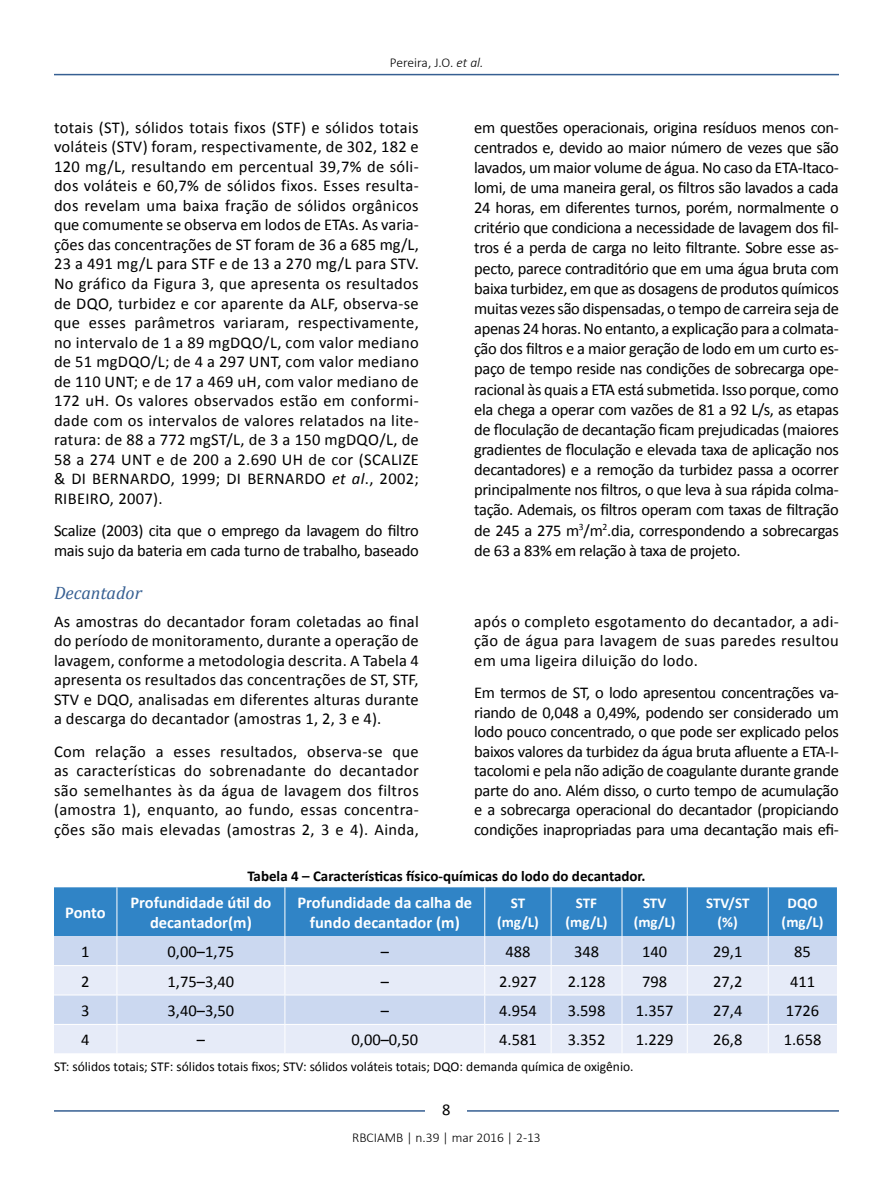
<style>
.page{position:relative;width:893px;height:1191px;background:#fff}
.page>*{position:absolute;margin:0;border:0;box-sizing:border-box;transform-origin:0 0}
.t1{font:italic 18px "Cambria";color:#365f92}
.t2{font:16.5px/19.5px "Calibri";color:#000;text-align:justify}
.t3{font:16.5px/19.5px "Calibri";letter-spacing:-.02em;color:#000}
.t4{font:700 16.5px/19.5px "Calibri";color:#fff;text-align:center}
.t5{font:700 15px "Calibri";color:#000}
.t6{font:700 15px/19.5px "Calibri";color:#fff;text-align:center}
.t7{font:13.5px "Calibri";color:#000}
.t8{font:300 13.5px "Calibri";color:#000}
.s1{font-style:italic}
</style>
<div class="page">
<hr style="left:54px;top:1110px;width:785px;height:1px;background:#365f92">
<div style="left:426px;top:1096px;width:41px;height:26px;background:#fff"></div>
<hr style="left:54px;top:74px;width:785px;height:1px;background:#365f92">
<svg style="left:54px;top:887px;width:783px;height:166px;background:#a8c7e6"></svg>
<p class="t8" style="left:390px;top:54px;width:95px">Pereira, J.O. <span class="s1">et al.</span></p>
<p class="t2" style="left:54px;top:117px;width:366px">totais (ST), sólidos totais fixos (STF) e sólidos totais voláteis (STV) foram, respectivamente, de 302, 182 e 120 mg/L, resultando em percentual 39,7% de sóli&shy;dos voláteis e 60,7% de sólidos fixos. Esses resulta&shy;dos revelam uma baixa fração de sólidos orgânicos que comumente se observa em lodos de ETAs. As varia&shy;ções das concentrações de ST foram de 36 a 685 mg/L, 23 a 491 mg/L para STF e de 13 a 270 mg/L para STV.<br>No gráfico da Figura 3, que apresenta os resultados de DQO, turbidez e cor aparente da ALF, observa-se que esses parâmetros variaram, respectivamente, no intervalo de 1 a 89 mgDQO/L, com valor mediano de 51 mgDQO/L; de 4 a 297 UNT, com valor mediano de 110 UNT; e de 17 a 469 uH, com valor mediano de 172 uH. Os valores observados estão em conformi&shy;dade com os intervalos de valores relatados na lite&shy;ratura: de 88 a 772 mgST/L, de 3 a 150 mgDQO/L, de 58 a 274 UNT e de 200 a 2.690 UH de cor (SCALIZE &amp; DI BERNARDO, 1999; DI BERNARDO <span class="s1">et al</span>., 2002; RIBEIRO, 2007).</p>
<p class="t3" style="left:54px;top:521px;width:366px">Scalize (2003) cita que o emprego da lavagem do filtro mais sujo da bateria em cada turno de trabalho, baseado</p>
<p class="t1" style="left:54px;top:580px;width:89px">Decantador</p>
<p class="t2" style="left:54px;top:611px;width:366px">As amostras do decantador foram coletadas ao final do período de monitoramento, durante a operação de lavagem, conforme a metodologia descrita. A Tabela 4 apresenta os resultados das concentrações de ST, STF, STV e DQO, analisadas em diferentes alturas durante a descarga do decantador (amostras 1, 2, 3 e 4).</p>
<p class="t2" style="left:54px;top:741px;width:366px">Com relação a esses resultados, observa-se que as características do sobrenadante do decantador são semelhantes às da água de lavagem dos filtros (amostra 1), enquanto, ao fundo, essas concentra&shy;ções são mais elevadas (amostras 2, 3 e 4). Ainda,</p>
<p class="t2" style="left:474px;top:117px;width:366px;line-height:20.1px">em questões operacionais, origina resíduos menos con&shy;centrados e, devido ao maior número de vezes que são lavados, um maior volume de água. No caso da ETA-Itaco&shy;lomi, de uma maneira geral, os filtros são lavados a cada 24 horas, em diferentes turnos, porém, normalmente o critério que condiciona a necessidade de lavagem dos fil&shy;tros é a perda de carga no leito filtrante. Sobre esse as&shy;pecto, parece contraditório que em uma água bruta com baixa turbidez, em que as dosagens de produtos químicos muitas vezes são dispensadas, o tempo de carreira seja de apenas 24 horas. No entanto, a explicação para a colmata&shy;ção dos filtros e a maior geração de lodo em um curto es&shy;paço de tempo reside nas condições de sobrecarga ope&shy;racional às quais a ETA está submetida. Isso porque, como ela chega a operar com vazões de 81 a 92 L/s, as etapas de floculação de decantação ficam prejudicadas (maiores gradientes de floculação e elevada taxa de aplicação nos decantadores) e a remoção da turbidez passa a ocorrer principalmente nos filtros, o que leva à sua rápida colma&shy;tação. Ademais, os filtros operam com taxas de filtração de 245 a 275 m<sup>3</sup>/m<sup>2</sup>.dia, correspondendo a sobrecargas de 63 a 83% em relação à taxa de projeto.</p>
<p class="t2" style="left:474px;top:612px;width:366px">após o completo esgotamento do decantador, a adi&shy;ção de água para lavagem de suas paredes resultou em uma ligeira diluição do lodo.</p>
<p class="t2" style="left:474px;top:683px;width:366px">Em termos de ST, o lodo apresentou concentrações va&shy;riando de 0,048 a 0,49%, podendo ser considerado um lodo pouco concentrado, o que pode ser explicado pelos baixos valores da turbidez da água bruta afluente a ETA-I&shy;tacolomi e pela não adição de coagulante durante grande parte do ano. Além disso, o curto tempo de acumulação e a sobrecarga operacional do decantador (propiciando condições inapropriadas para uma decantação mais efi-</p>
<p class="t5" style="left:247px;top:866px;width:400px">Tabela 4 – Características físico-químicas do lodo do decantador.</p>
<p class="t4" style="left:65px;top:902px;width:42px">Ponto</p>
<p class="t4" style="left:130px;top:893px;width:143px">Profundidade útil do decantador(m)</p>
<p class="t4" style="left:297px;top:893px;width:176px">Profundidade da calha de fundo decantador (m)</p>
<p class="t6" style="left:497px;top:893px;width:43px">ST (mg/L)</p>
<p class="t6" style="left:566px;top:893px;width:43px">STF (mg/L)</p>
<p class="t6" style="left:634px;top:893px;width:43px">STV (mg/L)</p>
<p class="t6" style="left:706px;top:893px;width:45px">STV/ST (%)</p>
<p class="t6" style="left:782px;top:893px;width:43px">DQO (mg/L)</p>
<p class="t2" style="left:81px;top:942px;width:10px">1</p>
<p class="t2" style="left:168px;top:942px;width:68px">0,00–1,75</p>
<p class="t2" style="left:381px;top:942px;width:10px">–</p>
<p class="t2" style="left:505px;top:942px;width:27px">488</p>
<p class="t2" style="left:574px;top:942px;width:27px">348</p>
<p class="t2" style="left:642px;top:942px;width:27px">140</p>
<p class="t2" style="left:713px;top:942px;width:31px">29,1</p>
<p class="t2" style="left:794px;top:942px;width:18px">85</p>
<p class="t2" style="left:81px;top:971px;width:10px">2</p>
<p class="t2" style="left:168px;top:971px;width:68px">1,75–3,40</p>
<p class="t2" style="left:381px;top:971px;width:10px">–</p>
<p class="t2" style="left:499px;top:971px;width:39px">2.927</p>
<p class="t2" style="left:568px;top:971px;width:39px">2.128</p>
<p class="t2" style="left:642px;top:971px;width:27px">798</p>
<p class="t2" style="left:713px;top:971px;width:31px">27,2</p>
<p class="t2" style="left:790px;top:971px;width:27px">411</p>
<p class="t2" style="left:81px;top:1000px;width:10px">3</p>
<p class="t2" style="left:168px;top:1000px;width:68px">3,40–3,50</p>
<p class="t2" style="left:381px;top:1000px;width:10px">–</p>
<p class="t2" style="left:499px;top:1000px;width:39px">4.954</p>
<p class="t2" style="left:568px;top:1000px;width:39px">3.598</p>
<p class="t2" style="left:636px;top:1000px;width:39px">1.357</p>
<p class="t2" style="left:713px;top:1000px;width:31px">27,4</p>
<p class="t2" style="left:786px;top:1000px;width:35px">1726</p>
<p class="t2" style="left:81px;top:1030px;width:10px">4</p>
<p class="t2" style="left:197px;top:1030px;width:10px">–</p>
<p class="t2" style="left:351px;top:1030px;width:68px">0,00–0,50</p>
<p class="t2" style="left:499px;top:1030px;width:39px">4.581</p>
<p class="t2" style="left:568px;top:1030px;width:39px">3.352</p>
<p class="t2" style="left:636px;top:1030px;width:39px">1.229</p>
<p class="t2" style="left:713px;top:1030px;width:31px">26,8</p>
<p class="t2" style="left:784px;top:1030px;width:39px">1.658</p>
<p class="t7" style="left:54px;top:1057px;width:581px">ST: sólidos totais; STF: sólidos totais fixos; STV: sólidos voláteis totais; DQO: demanda química de oxigênio.</p>
<p class="t2" style="left:442px;top:1100px;width:10px">8</p>
<p class="t8" style="left:352px;top:1129px;width:190px">RBCIAMB | n.39 | mar 2016 | 2-13</p>
</div>
